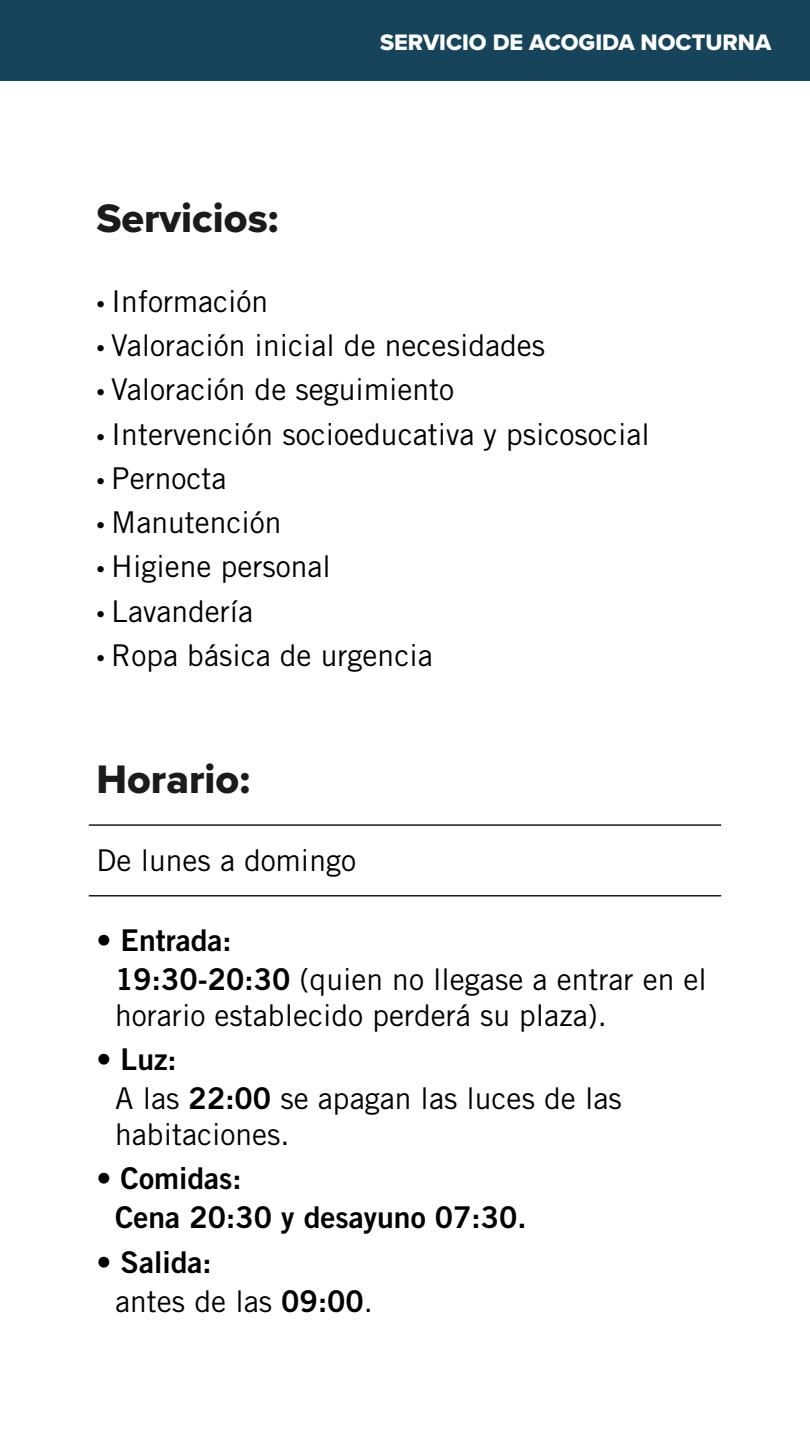
<style>
.page{position:relative;width:810px;height:1440px;background:#fff}
.page>*{position:absolute;margin:0;border:0;box-sizing:border-box;transform-origin:0 0}
.t1{font:41.25px "Proxima Nova Extrabld";color:#1b1b1a}
.t2{font:30px/36px "Trade Gothic LT Std";color:#000}
.t3{font:30px/39px "Trade Gothic LT Std Bd 2";color:#000}
.t4{font:23.25px "Proxima Nova Extrabld";color:#fff}
.s1{font-family:"Myriad Pro"}
.s2{font-family:"Trade Gothic LT Std Bd 2"}
</style>
<div class="page">
<div style="left:0;top:0;width:810px;height:81px;background:#15445b"></div>
<hr style="left:89px;top:824px;width:632px;height:2px;background:#1b1b1a">
<hr style="left:89px;top:895px;width:632px;height:2px;background:#1b1b1a">
<h1 class="t1" style="left:96px;top:187px;width:183px">Servicios:</h1>
<p class="t4" style="left:380px;top:25px;width:393px">SERVICIO DE ACOGIDA NOCTURNA</p>
<p class="t2" style="left:96px;top:283px;width:173px"><span class="s1">•</span> Información</p>
<p class="t2" style="left:96px;top:327px;width:450px"><span class="s1">•</span> Valoración inicial de necesidades</p>
<p class="t2" style="left:96px;top:371px;width:359px"><span class="s1">•</span> Valoración de seguimiento</p>
<p class="t2" style="left:96px;top:416px;width:555px"><span class="s1">•</span> Intervención socioeducativa y psicosocial</p>
<p class="t2" style="left:96px;top:460px;width:132px"><span class="s1">•</span> Pernocta</p>
<p class="t2" style="left:96px;top:504px;width:187px"><span class="s1">•</span> Manutención</p>
<p class="t2" style="left:96px;top:548px;width:236px"><span class="s1">•</span> Higiene personal</p>
<p class="t2" style="left:96px;top:593px;width:158px"><span class="s1">•</span> Lavandería</p>
<p class="t2" style="left:96px;top:637px;width:338px"><span class="s1">•</span> Ropa básica de urgencia</p>
<h1 class="t1" style="left:96px;top:748px;width:155px">Horario:</h1>
<p class="t2" style="left:96px;top:842px;width:261px">De lunes a domingo</p>
<p class="t3" style="left:96px;top:920px;width:137px">• Entrada:</p>
<p class="t2" style="left:115px;top:961px;width:593px"><span class="s2">19:30-20:30</span> (quien no llegase a entrar en el horario establecido perderá su plaza).</p>
<p class="t3" style="left:96px;top:1039px;width:82px">• Luz:</p>
<p class="t2" style="left:115px;top:1080px;width:508px">A las <span class="s2">22:00</span> se apagan las luces de las habitaciones.</p>
<p class="t3" style="left:115px;top:1159px;width:413px;text-indent:-19px">• Comidas:<br>Cena 20:30 y desayuno 07:30.</p>
<p class="t3" style="left:96px;top:1242px;width:117px">• Salida:</p>
<p class="t2" style="left:115px;top:1283px;width:259px">antes de las <span class="s2">09:00</span>.</p>
</div>
